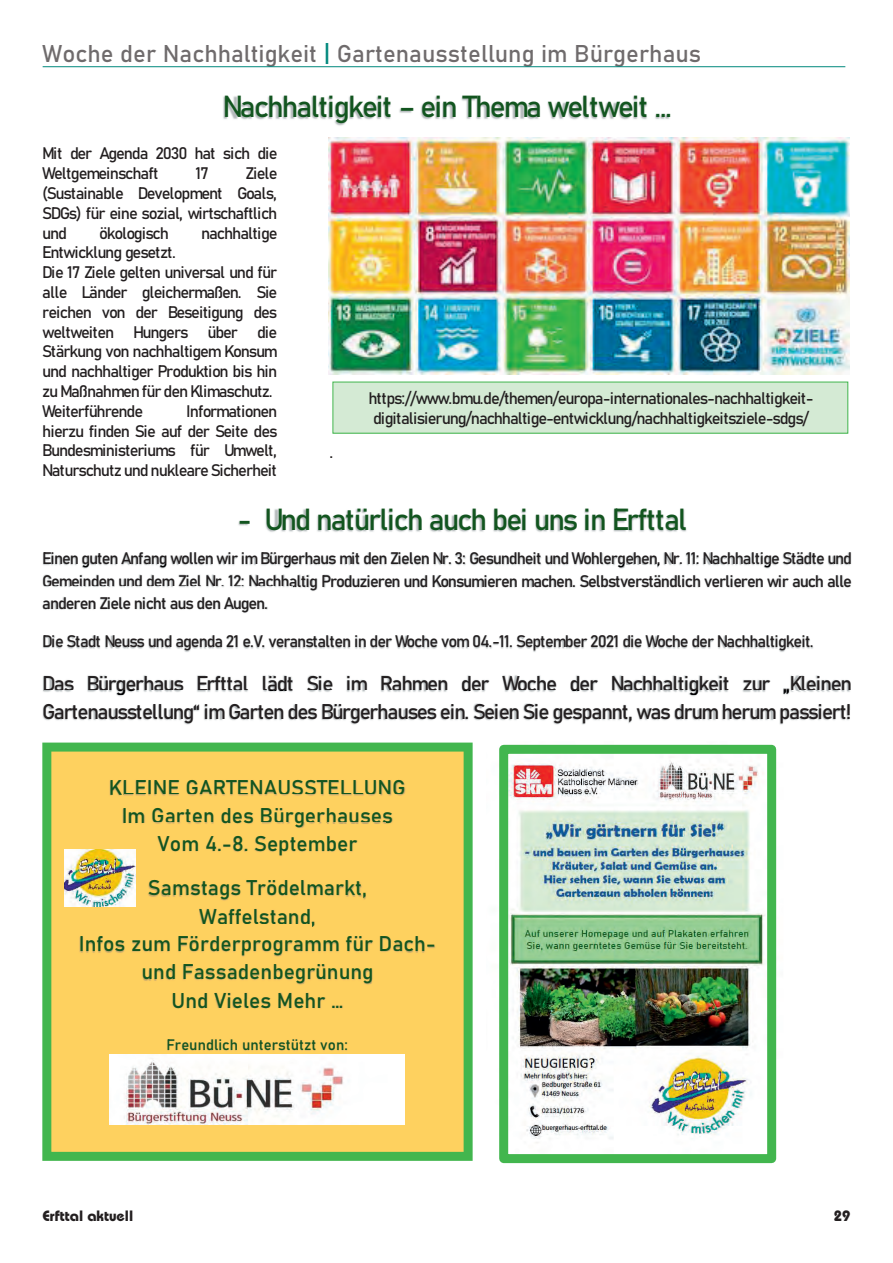
<style>
.page{position:relative;width:893px;height:1263px;background:#fff}
.page>*{position:absolute;margin:0;border:0;box-sizing:border-box;transform-origin:0 0}
.t1{font:30.15px "Bahnschrift Semi Bold+T42";letter-spacing:-.06em;color:#12551f}
.t2{font:30px "Bahnschrift Semi Bold+T42";letter-spacing:-.07em;color:#12551f}
.t3{font:24px "Bahnschrift+T42";color:#6f6b6c}
.t4{font:21.15px "Bahnschrift Semi Bold+T42";color:#12551f}
.t5{font:21px/28px "Bahnschrift Semi Bold+T42";letter-spacing:-.07em;color:#231f20}
.t6{font:21px/28px "Bahnschrift Semi Bold+T42";color:#12551f}
.t7{font:16.5px/19.8px "Bahnschrift Semi Bold+T42";letter-spacing:-.07em;color:#231f20}
.t8{font:15px "Bahnschrift Semi Bold+T42";color:#12551f}
.t9{font:700 15px "Bauhaus";color:#231f20}
.s1{color:#00887d}
.s2{color:#000002}
</style>
<div class="page">
<hr style="left:43px;top:66px;width:802px;height:1px;background:#00887d">
<img style="left:223px;top:96px;width:447px;height:30px">
<img style="left:238px;top:508px;width:449px;height:24px">
<img style="left:244px;top:508px;width:26px;height:24px">
<svg style="left:240px;top:521px;width:9px;height:3px"></svg>
<img style="left:44px;top:552px;width:580px;height:12px">
<img style="left:217px;top:552px;width:407px;height:5px">
<img style="left:244px;top:552px;width:26px;height:5px">
<img style="left:626px;top:552px;width:224px;height:12px">
<img style="left:657px;top:552px;width:73px;height:5px">
<img style="left:42px;top:580px;width:809px;height:11px">
<img style="left:42px;top:564px;width:809px;height:16px">
<img style="left:626px;top:564px;width:30px;height:1px">
<img style="left:657px;top:564px;width:193px;height:4px">
<img style="left:43px;top:575px;width:71px;height:11px">
<img style="left:120px;top:575px;width:210px;height:15px">
<img style="left:42px;top:586px;width:250px;height:27px">
<img style="left:120px;top:586px;width:172px;height:4px">
<img style="left:43px;top:597px;width:52px;height:12px">
<img style="left:42px;top:610px;width:16px;height:3px">
<img style="left:43px;top:635px;width:770px;height:17px">
<img style="left:44px;top:635px;width:447px;height:16px">
<img style="left:44px;top:635px;width:14px;height:3px">
<img style="left:43px;top:649px;width:15px;height:3px">
<svg style="left:44px;top:649px;width:14px;height:2px"></svg>
<img style="left:44px;top:676px;width:73px;height:15px">
<svg style="left:44px;top:676px;width:14px;height:1px"></svg>
<img style="left:117px;top:680px;width:18px;height:11px">
<img style="left:137px;top:676px;width:155px;height:15px">
<img style="left:307px;top:675px;width:462px;height:16px">
<img style="left:791px;top:676px;width:59px;height:15px">
<img style="left:42px;top:710px;width:808px;height:15px">
<img style="left:42px;top:691px;width:808px;height:19px">
<img style="left:137px;top:691px;width:130px;height:1px">
<svg style="left:268px;top:691px;width:19px;height:1px"></svg>
<img style="left:307px;top:691px;width:316px;height:1px">
<img style="left:624px;top:691px;width:146px;height:4px">
<svg style="left:783px;top:688px;width:6px;height:6px"></svg>
<img style="left:474px;top:704px;width:196px;height:19px">
<img style="left:477px;top:721px;width:24px;height:4px">
<img style="left:503px;top:744px;width:274px;height:399px">
<img style="left:776px;top:1140px;width:1px;height:20px">
<img style="left:328px;top:137px;width:521px;height:238px">
<div style="left:333px;top:382px;width:514px;height:51px;background:#d4ead4"></div>
<div style="left:332px;top:382px;width:516px;height:52px;border:1px solid #42b64e"></div>
<svg style="left:42px;top:743px;width:430px;height:418px;background:#d7cb5c"></svg>
<img style="left:54px;top:757px;width:25px;height:24px">
<div style="left:94px;top:767px;width:340px;height:47px;background:#fed15f"></div>
<img style="left:111px;top:780px;width:11px;height:15px">
<img style="left:124px;top:780px;width:280px;height:15px">
<div style="left:107px;top:795px;width:314px;height:47px;background:#fed15f"></div>
<img style="left:129px;top:814px;width:16px;height:9px">
<svg style="left:129px;top:812px;width:16px;height:2px"></svg>
<img style="left:153px;top:808px;width:172px;height:15px">
<img style="left:327px;top:808px;width:54px;height:15px">
<div style="left:143px;top:823px;width:243px;height:44px;background:#fed15f"></div>
<svg style="left:383px;top:812px;width:9px;height:12px"></svg>
<img style="left:233px;top:836px;width:124px;height:19px">
<img style="left:249px;top:855px;width:25px;height:12px">
<svg style="left:249px;top:854px;width:25px;height:1px"></svg>
<div style="left:133px;top:867px;width:262px;height:48px;background:#fed15f"></div>
<img style="left:149px;top:880px;width:216px;height:20px">
<svg style="left:249px;top:880px;width:25px;height:1px"></svg>
<div style="left:185px;top:895px;width:159px;height:28px;background:#fed15f"></div>
<img style="left:199px;top:909px;width:110px;height:14px">
<div style="left:64px;top:923px;width:391px;height:48px;background:#fed15f"></div>
<svg style="left:312px;top:921px;width:2px;height:6px"></svg>
<img style="left:81px;top:936px;width:343px;height:20px">
<div style="left:127px;top:951px;width:275px;height:48px;background:#fed15f"></div>
<img style="left:143px;top:965px;width:229px;height:19px">
<div style="left:157px;top:980px;width:214px;height:47px;background:#fed15f"></div>
<img style="left:214px;top:993px;width:111px;height:15px">
<img style="left:247px;top:1009px;width:31px;height:20px">
<img style="left:156px;top:1029px;width:202px;height:26px">
<img style="left:394px;top:1105px;width:31px;height:34px">
<img style="left:249px;top:1125px;width:25px;height:21px">
<img style="left:110px;top:1055px;width:295px;height:70px">
<img style="left:64px;top:850px;width:72px;height:56px">
<div style="left:499px;top:745px;width:277px;height:418px;border:9px solid #42b64e"></div>
<h3 class="t3" style="left:42px;top:45px;width:660px">Woche der Nachhaltigkeit <span class="s1">|</span> Gartenausstellung im Bürgerhaus</h3>
<h2 class="t2" style="left:222px;top:96px;width:451px">Nachhaltigkeit – ein Thema weltweit …</h2>
<p class="t7" style="left:42px;top:145px;width:237px">Mit der Agenda 2030 hat sich die<br>Weltgemeinschaft</p>
<p class="t7" style="left:42px;top:165px;width:237px;text-align:justify;text-indent:203px">Ziele (Sustainable Development Goals, SDGs) für eine sozial, wirtschaftlich und</p>
<p class="t7" style="left:195px;top:165px;width:15px">17</p>
<p class="t7" style="left:99px;top:224px;width:71px">ökologisch</p>
<p class="t7" style="left:201px;top:224px;width:78px">nachhaltige</p>
<p class="t7" style="left:42px;top:244px;width:237px">Entwicklung gesetzt.<br>Die 17 Ziele gelten universal und für alle Länder gleichermaßen. Sie reichen von der Beseitigung des weltweiten Hungers über die<br>Stärkung von nachhaltigem Konsum und nachhaltiger Produktion bis hin zu Maßnahmen für den Klimaschutz.<br>Weiterführende</p>
<p class="t7" style="left:368px;top:390px;width:446px">https://www.bmu.de/themen/europa-internationales-nachhaltigkeit&shy;digitalisierung/nachhaltige-entwicklung/nachhaltigkeitsziele-sdgs/</p>
<p class="t7" style="left:42px;top:403px;width:237px;text-align:justify;text-indent:144px">Informationen hierzu finden Sie auf der Seite des Bundesministeriums für Umwelt, Naturschutz und nukleare Sicherheit</p>
<p class="t7" style="left:329px;top:444px;width:5px">.</p>
<h1 class="t1" style="left:237px;top:509px;width:451px">- Und natürlich auch bei uns in Erfttal</h1>
<p class="t7" style="left:42px;top:549px;width:811px;line-height:22.2px;text-align:justify">Einen <span class="s2">gu</span>ten <span class="s2">Anfang wollen wir</span> i<span class="s2">m Bür</span>gerh<span class="s2">aus mit den Zielen Nr. 3:</span> Gesundhe<span class="s2">it und Wohlergehen, Nr. 11: Nachhaltig</span>e <span class="s2">Städte u</span>nd Gemeinden und dem Ziel Nr. 12: Nachhaltig Produzieren und Konsumieren machen. Selbstverständlich verlieren wir auch alle anderen Ziele nicht aus den Augen.</p>
<p class="t7" style="left:42px;top:633px;width:773px">Die Stadt Neuss und agenda 21 e.V. veranstalten in der Woche vom 04.-11. September 2021 die Woche der Nachhaltigkeit.</p>
<p class="t5" style="left:42px;top:671px;width:811px">Das Bürgerhaus Erfttal l<span class="s2">äd</span>t Sie im Rahmen der Woche der Nachhalti<span class="s2">g</span>keit zur <span class="s2">„</span>Kleinen<br>Gartenausstellung“ im Garten des Bürgerhauses ein. Seien Sie gespannt, was drum herum passiert!</p>
<p class="t6" style="left:109px;top:775px;width:298px;text-align:center">KLEINE GARTENAUSSTELLUNG<br>Im Garten des Bür erhauses</p>
<p class="t6" style="left:158px;top:804px;width:201px;text-indent:136px">g<br>Vom 4.-8. September</p>
<p class="t6" style="left:148px;top:876px;width:220px">Samstags Trödelmarkt,</p>
<p class="t6" style="left:199px;top:904px;width:118px">Waffelstand,</p>
<p class="t6" style="left:79px;top:932px;width:215px">Infos zum För r ro r</p>
<p class="t6" style="left:141px;top:932px;width:296px;text-indent:67px">de p g amm für Dach&shy;und Fa adenbe rünung</p>
<p class="t6" style="left:205px;top:960px;width:23px">ss</p>
<p class="t6" style="left:295px;top:960px;width:13px">g</p>
<p class="t4" style="left:172px;top:993px;width:173px">Und Vieles Mehr …</p>
<p class="t8" style="left:167px;top:1039px;width:183px">Freundlich unterstützt von:</p>
<p class="t9" style="left:42px;top:1206px;width:92px">Erfttal aktuell</p>
<p class="t9" style="left:834px;top:1206px;width:18px">29</p>
</div>
